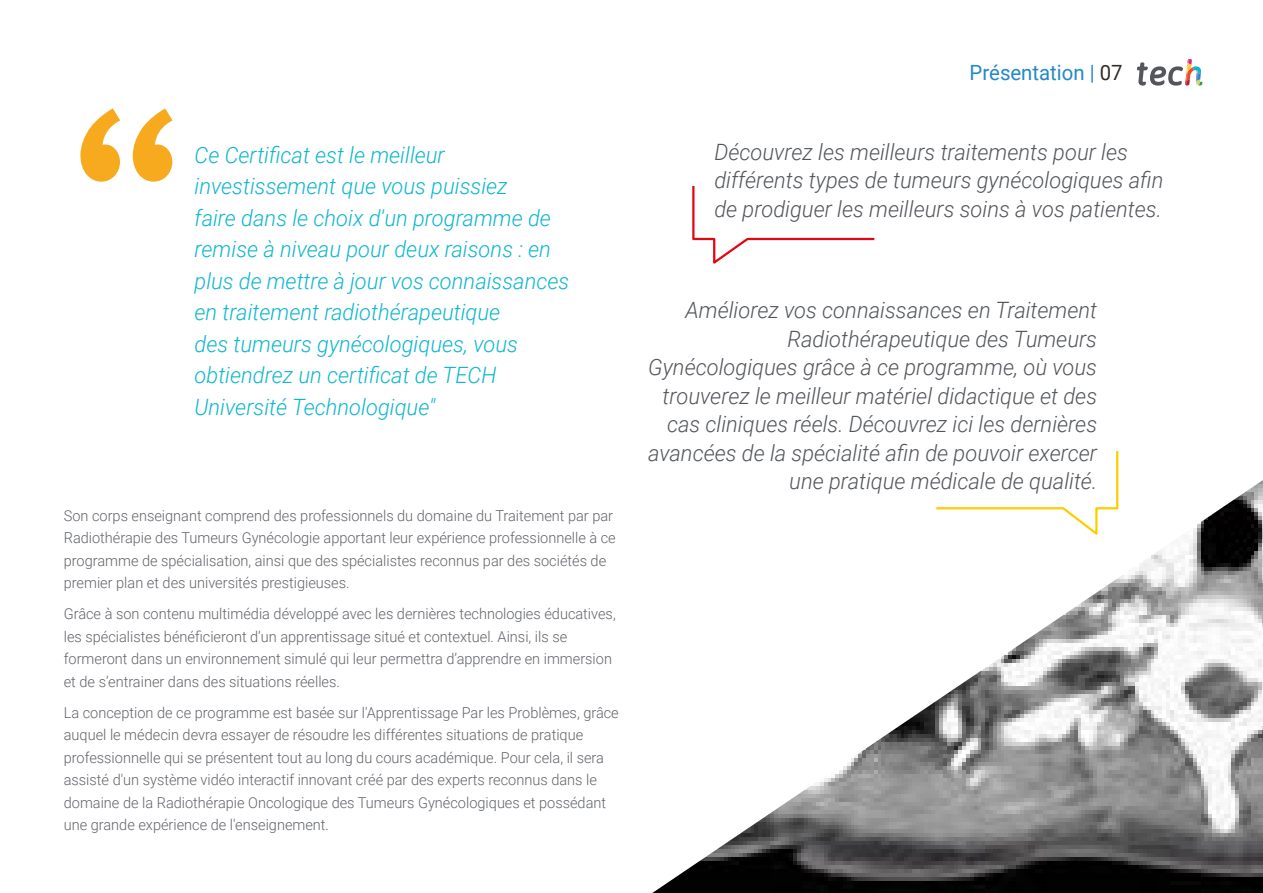
<style>
.page{position:relative;width:1263px;height:893px;background:#fff}
.page>*{position:absolute;margin:0;border:0;box-sizing:border-box;transform-origin:0 0}
.t1{font:italic 300 22.5px/28.5px "Roboto";color:#52555b;text-align:right}
.t2{font:italic 300 22.5px/31.5px "Roboto";color:#0fb6cf}
.t3{font:21px "Roboto";color:#2488c9}
.t4{font:300 15px/22.5px "Roboto";color:#61646a}
.s1{color:#312e20}
</style>
<div class="page">
<svg style="left:80px;top:108px;width:93px;height:74px"></svg>
<svg style="left:1116px;top:451px;width:3px;height:29px"></svg>
<img style="left:652px;top:480px;width:611px;height:413px">
<svg style="left:692px;top:186px;width:183px;height:78px"></svg>
<svg style="left:1137px;top:59px;width:65px;height:27px"></svg>
<p class="t2" style="left:195px;top:138px;width:376px">Ce Certificat est le meilleur investissement que vous puissiez<br>faire dans le choix d'un programme de remise à niveau pour deux raisons : en plus de mettre à jour vos connaissances en traitement radiothérapeutique<br>des tumeurs gynécologiques, vous obtiendrez un certificat de TECH Université Technologique"</p>
<p class="t4" style="left:64px;top:503px;width:553px">Son corps enseignant comprend des professionnels du domaine du Traitement par par Radiothérapie des Tumeurs Gynécologie apportant leur expérience professionnelle à ce programme de spécialisation, ainsi que des spécialistes reconnus par des sociétés de premier plan et des universités prestigieuses.</p>
<p class="t4" style="left:64px;top:602px;width:553px">Grâce à son contenu multimédia développé avec les dernières technologies éducatives, les spécialistes bénéficieront d’un apprentissage situé et contextuel. Ainsi, ils se formeront dans un environnement simulé qui leur permettra d’apprendre en immersion et de s’entrainer dans des situations réelles.</p>
<p class="t4" style="left:64px;top:700px;width:556px">La conception de ce programme est basée sur l'Apprentissage Par les Problèmes, grâce auquel le médecin devra essayer de résoudre les différentes situations de pratique professionnelle qui se présentent tout au long du cours académique. Pour cela, il sera assisté d'un système vidéo interactif innovant créé par des experts reconnus dans le domaine de la Radiothérapie Oncologique des Tumeurs Gynécologiques et possédant une grande expérience de l'enseignement.</p>
<h2 class="t3" style="left:970px;top:57px;width:155px">Présentation | <span class="s1">07</span></h2>
<h1 class="t1" style="left:714px;top:137px;width:451px;text-align:left">Découvrez les meilleurs traitements pour les différents types de tumeurs gynécologiques afin de prodiguer les meilleurs soins à vos patientes.</h1>
<p class="t1" style="left:648px;top:295px;width:450px">Améliorez vos connaissances en Traitement Radiothérapeutique des Tumeurs Gynécologiques grâce à ce programme, où vous trouverez le meilleur matériel didactique et des cas cliniques réels. Découvrez ici les dernières avancées de la spécialité afin de pouvoir exercer une pratique médicale de qualité.</p>
</div>
